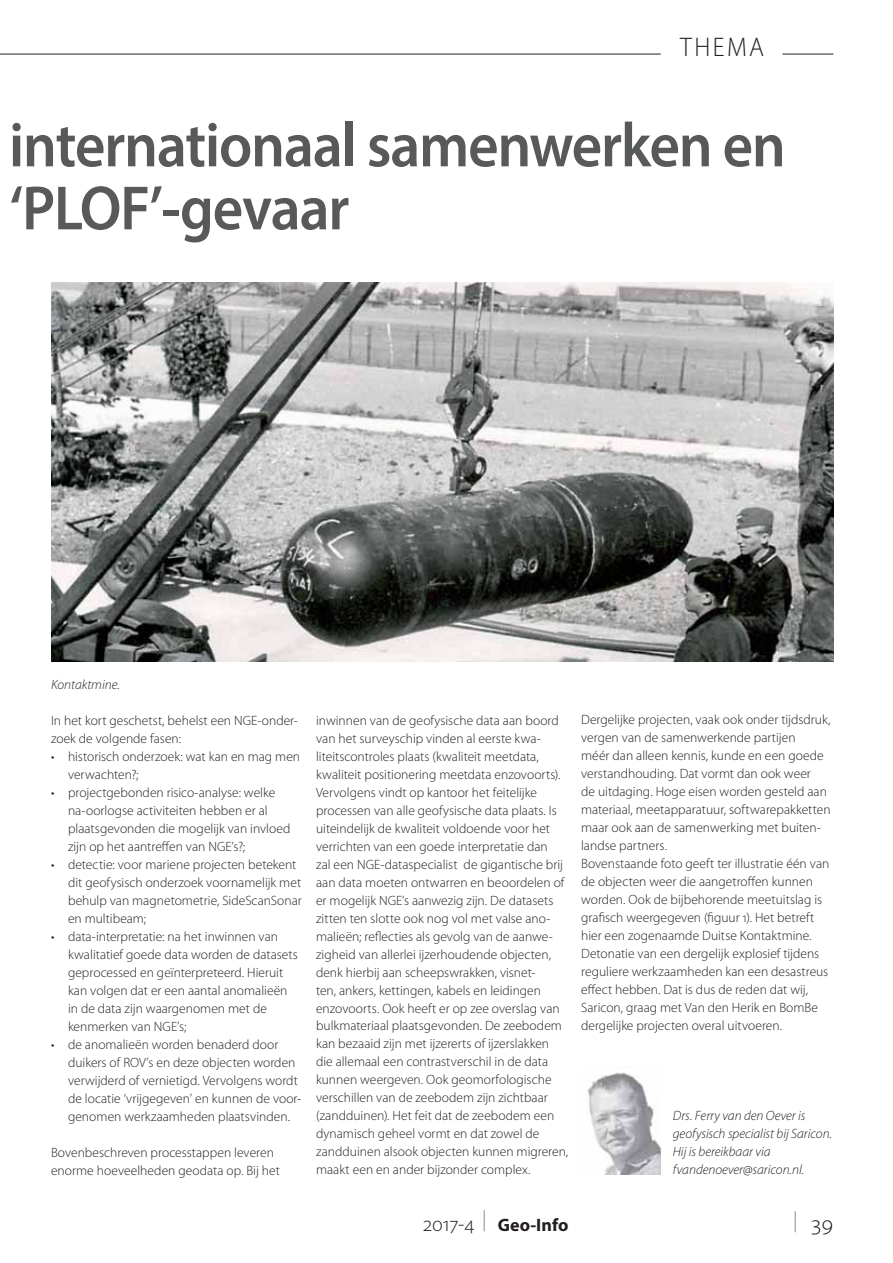
<style>
.page{position:relative;width:893px;height:1263px;background:#fff}
.page>*{position:absolute;margin:0;border:0;box-sizing:border-box;transform-origin:0 0}
.t1{font:600 63px/63px "Myriad Pro";letter-spacing:-.02em;color:#58595b;scale:.94 1}
.t2{font:300 27px "Myriad Pro";letter-spacing:.1em;color:#231f20;scale:.94 1}
.t3{font:300 24px "Myriad Pro";color:#231f20}
.t4{font:300 21px "Myriad Pro";color:#808285}
.t5{font:700 18px "Myriad Pro";color:#231f20}
.t6{font:300 13.5px/18px "Myriad Pro";color:#231f20}
.t7{font:italic 300 13.5px/18px "Myriad Pro";color:#231f20}
.s1{font-weight:300;font-size:21px}
</style>
<div class="page">
<img style="left:587px;top:1067px;width:73px;height:108px">
<img style="left:51px;top:283px;width:782px;height:379px">
<hr style="left:0;top:54px;width:660px;height:1px;background:#231f20">
<hr style="left:783px;top:54px;width:50px;height:1px;background:#231f20">
<h2 class="t2" style="left:680px;top:37px;width:91px">THEMA</h2>
<h1 class="t1" style="left:9px;top:120px;width:828px">internationaal samenwerken en ‘PLOF’-gevaar</h1>
<p class="t7" style="left:51px;top:676px;width:70px">Kontaktmine.</p>
<p class="t6" style="left:51px;top:712px;width:248px">In het kort geschetst, behelst een NGE-onder&shy;zoek de volgende fasen:</p>
<p class="t6" style="left:68px;top:748px;width:234px;text-indent:-17px">• historisch onderzoek: wat kan en mag men verwachten?;</p>
<p class="t6" style="left:68px;top:784px;width:224px;text-indent:-17px">• projectgebonden risico-analyse: welke na-oorlogse activiteiten hebben er al plaatsgevonden die mogelijk van invloed zijn op het aantreffen van NGE’s?;</p>
<p class="t6" style="left:68px;top:856px;width:235px;text-indent:-17px">• detectie: voor mariene projecten betekent dit geofysisch onderzoek voornamelijk met behulp van magnetometrie, SideScanSonar en multibeam;</p>
<p class="t6" style="left:68px;top:928px;width:231px;text-indent:-17px">• data-interpretatie: na het inwinnen van kwalitatief goede data worden de datasets geprocessed en geïnterpreteerd. Hieruit kan volgen dat er een aantal anomalieën in de data zijn waargenomen met de kenmerken van NGE’s;</p>
<p class="t6" style="left:68px;top:1036px;width:235px;text-indent:-17px">• de anomalieën worden benaderd door duikers of ROV’s en deze objecten worden verwijderd of vernietigd. Vervolgens wordt de locatie ‘vrijgegeven’ en kunnen de voor&shy;genomen werkzaamheden plaatsvinden.</p>
<p class="t6" style="left:51px;top:1144px;width:230px">Bovenbeschreven processtappen leveren enorme hoeveelheden geodata op. Bij het</p>
<p class="t6" style="left:316px;top:712px;width:254px">inwinnen van de geofysische data aan boord van het surveyschip vinden al eerste kwa&shy;liteitscontroles plaats (kwaliteit meetdata, kwaliteit positionering meetdata enzovoorts).<br>Vervolgens vindt op kantoor het feitelijke processen van alle geofysische data plaats. Is uiteindelijk de kwaliteit voldoende voor het verrichten van een goede interpretatie dan<br>zal een NGE-dataspecialist de gigantische brij aan data moeten ontwarren en beoordelen of er mogelijk NGE’s aanwezig zijn. De datasets zitten ten slotte ook nog vol met valse ano&shy;malieën; reflecties als gevolg van de aanwe&shy;zigheid van allerlei ijzerhoudende objecten, denk hierbij aan scheepswrakken, visnet-<br>ten, ankers, kettingen, kabels en leidingen enzovoorts. Ook heeft er op zee overslag van bulkmateriaal plaatsgevonden. De zeebodem kan bezaaid zijn met ijzererts of ijzerslakken die allemaal een contrastverschil in de data kunnen weergeven. Ook geomorfologische verschillen van de zeebodem zijn zichtbaar (zandduinen). Het feit dat de zeebodem een dynamisch geheel vormt en dat zowel de zandduinen alsook objecten kunnen migreren, maakt een en ander bijzonder complex.</p>
<p class="t6" style="left:581px;top:712px;width:251px">Dergelijke projecten, vaak ook onder tijdsdruk, vergen van de samenwerkende partijen<br>méér dan alleen kennis, kunde en een goede verstandhouding. Dat vormt dan ook weer<br>de uitdaging. Hoge eisen worden gesteld aan materiaal, meetapparatuur, softwarepakketten maar ook aan de samenwerking met buiten&shy;landse partners.<br>Bovenstaande foto geeft ter illustratie één van de objecten weer die aangetroffen kunnen worden. Ook de bijbehorende meetuitslag is grafisch weergegeven (figuur 1). Het betreft hier een zogenaamde Duitse Kontaktmine.<br>Detonatie van een dergelijk explosief tijdens reguliere werkzaamheden kan een desastreus effect hebben. Dat is dus de reden dat wij, Saricon, graag met Van den Herik en BomBe dergelijke projecten overal uitvoeren.</p>
<p class="t7" style="left:673px;top:1108px;width:161px">Drs. Ferry van den Oever is geofysisch specialist bij Saricon.<br>Hij is bereikbaar via fvandenoever@saricon.nl.</p>
<h3 class="t5" style="left:423px;top:1218px;width:147px"><span class="s1">2017-4</span> <sup>|</sup> Geo-Info</h3>
<h3 class="t3" style="left:811px;top:1215px;width:23px">39</h3>
<h3 class="t4" style="left:793px;top:1212px;width:6px">|</h3>
</div>
